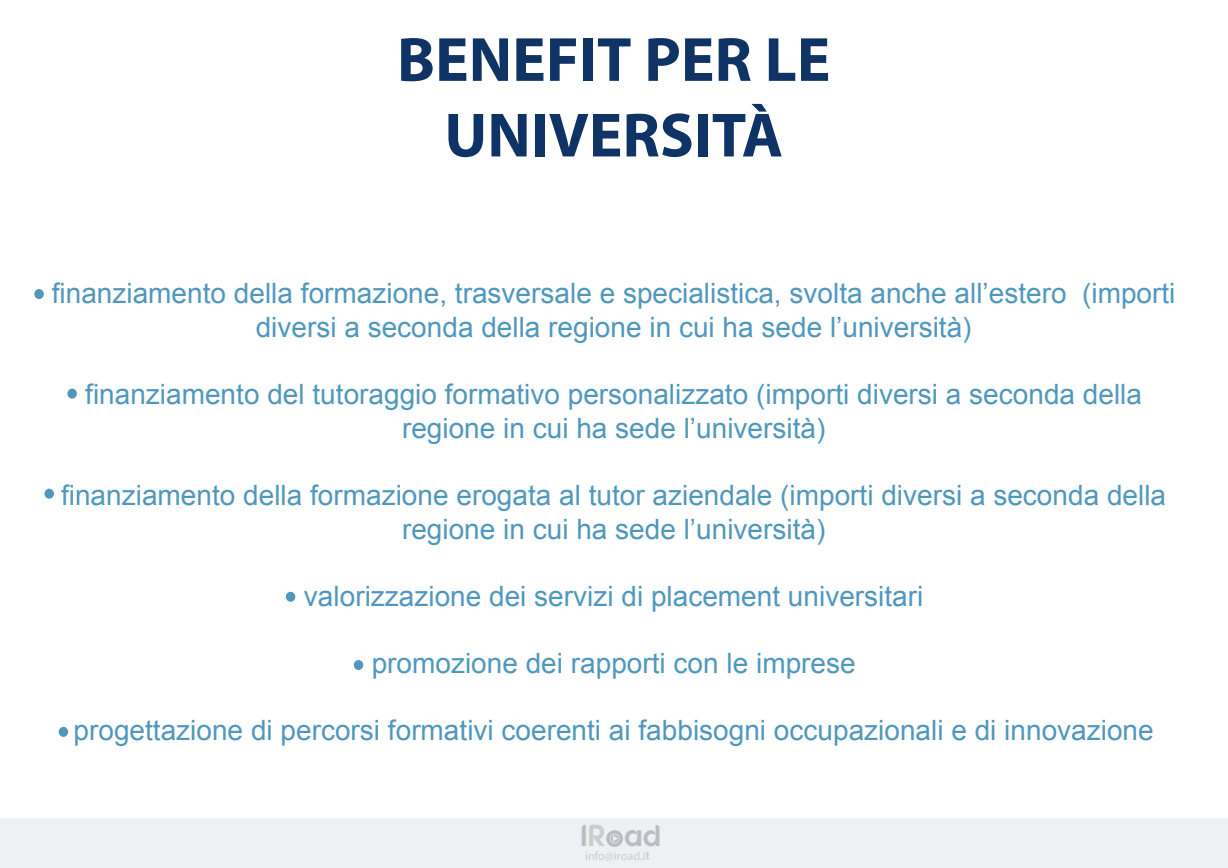
<style>
.page{position:relative;width:1228px;height:868px;background:#fff}
.page>*{position:absolute;margin:0;border:0;box-sizing:border-box;transform-origin:0 0}
.t1{font:700 63px/75.6px "Myriad Pro";color:#103366;text-align:center}
.t2{font:30.38px "Fonarto";color:#bebcc3}
.t3{font:28px/33.6px "Arial";color:#5097be;text-align:center}
.t4{font:12.25px "Myriad Pro";color:#ccc}
.s1{color:#ccc}
.s2{font-family:"Fonarto"}
</style>
<div class="page">
<div style="left:0;top:818px;width:1228px;height:50px;background:#edf1f3"></div>
<svg style="left:606px;top:830px;width:17px;height:17px"></svg>
<div style="left:34px;top:289px;width:10px;height:10px;background:#5097be;border-radius:50%"></div>
<div style="left:67px;top:389px;width:10px;height:10px;background:#5097be;border-radius:50%"></div>
<div style="left:45px;top:489px;width:9px;height:10px;background:#5097be;border-radius:50%"></div>
<div style="left:286px;top:592px;width:9px;height:10px;background:#5097be;border-radius:50%"></div>
<div style="left:354px;top:660px;width:9px;height:10px;background:#5097be;border-radius:50%"></div>
<div style="left:59px;top:727px;width:9px;height:10px;background:#5097be;border-radius:50%"></div>
<h1 class="t1" style="left:397px;top:20px;width:435px">BENEFIT PER LE<br>UNIVERSITÀ</h1>
<p class="t3" style="left:52px;top:277px;width:1125px">finanziamento della formazione, trasversale e specialistica, svolta anche all’estero (importi diversi a seconda della regione in cui ha sede l’università)</p>
<p class="t3" style="left:85px;top:378px;width:1058px">finanziamento del tutoraggio formativo personalizzato (importi diversi a seconda della regione in cui ha sede l’università)</p>
<p class="t3" style="left:61px;top:479px;width:1106px">finanziamento della formazione erogata al tutor aziendale (importi diversi a seconda della regione in cui ha sede l’università)</p>
<p class="t3" style="left:304px;top:579px;width:621px">valorizzazione dei servizi di placement universitari</p>
<p class="t3" style="left:372px;top:647px;width:485px">promozione dei rapporti con le imprese</p>
<p class="t3" style="left:74px;top:714px;width:1082px">progettazione di percorsi formativi coerenti ai fabbisogni occupazionali e di innovazione</p>
<p class="t2" style="left:580px;top:817px;width:28px">I<span class="s1">R</span></p>
<p class="t2" style="left:624px;top:817px;width:38px">ad</p>
<p class="t4" style="left:585px;top:848px;width:67px">info@iroad.i<span class="s2">t</span></p>
</div>
